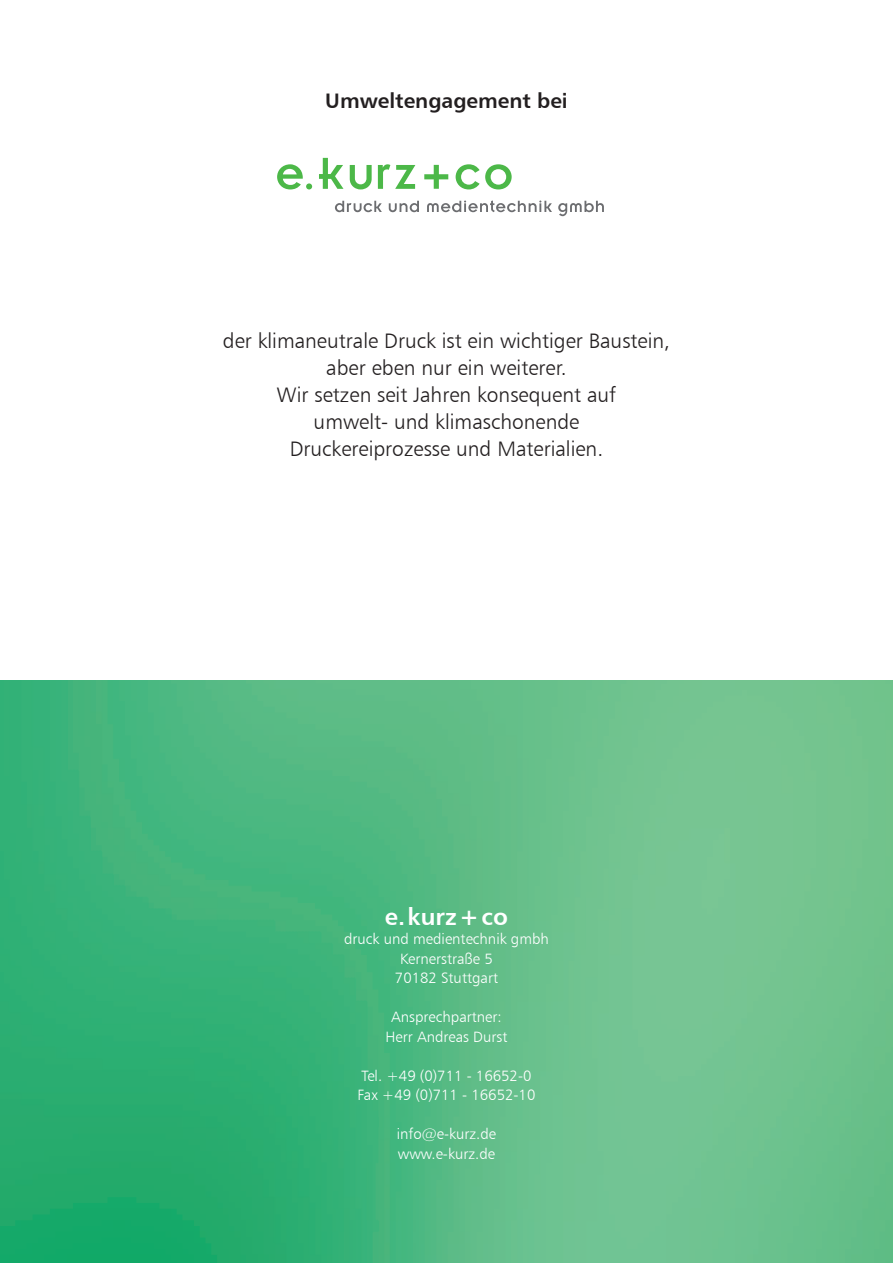
<style>
.page{position:relative;width:893px;height:1263px;background:#fff}
.page>*{position:absolute;margin:0;border:0;box-sizing:border-box;transform-origin:0 0}
.t1{font:24px "Humanist 777 BT Bold B";color:#fff}
.t2{font:21px/27px "Humanist 777 BT Light B";color:#231f20;text-align:center}
.t3{font:21px "Humanist 777 BT Bold B";color:#231f20}
.t4{font:15px/19.5px "Humanist 777 BT Light B";color:#fff;text-align:center}
</style>
<div class="page">
<img style="left:0;top:680px;width:893px;height:583px">
<svg style="left:319px;top:158px;width:24px;height:31px"></svg>
<svg style="left:350px;top:165px;width:22px;height:24px"></svg>
<svg style="left:378px;top:164px;width:37px;height:25px"></svg>
<svg style="left:424px;top:165px;width:24px;height:24px"></svg>
<svg style="left:456px;top:164px;width:56px;height:25px"></svg>
<svg style="left:277px;top:164px;width:35px;height:25px"></svg>
<svg style="left:389px;top:201px;width:30px;height:11px"></svg>
<svg style="left:427px;top:200px;width:125px;height:12px"></svg>
<svg style="left:335px;top:201px;width:47px;height:11px"></svg>
<svg style="left:558px;top:201px;width:46px;height:15px"></svg>
<p class="t3" style="left:325px;top:88px;width:244px">Umweltengagement bei</p>
<p class="t2" style="left:223px;top:327px;width:449px">der klimaneutrale Druck ist ein wichtiger Baustein, aber eben nur ein weiterer.<br>Wir setzen seit Jahren konsequent auf<br>umwelt- und klimaschonende<br>Druckereiprozesse und Materialien.</p>
<p class="t1" style="left:385px;top:901px;width:125px">e. kurz + co</p>
<p class="t4" style="left:344px;top:929px;width:206px">druck und medientechnik gmbh<br>Kernerstraße 5<br>70182 Stuttgart</p>
<p class="t4" style="left:386px;top:1007px;width:123px">Ansprechpartner:<br>Herr Andreas Durst</p>
<p class="t4" style="left:358px;top:1066px;width:179px;text-align:left">Tel. +49 (0)711 - 16652-0<br>Fax +49 (0)711 - 16652-10</p>
<p class="t4" style="left:397px;top:1124px;width:101px;text-align:left">info@e-kurz.de www.e-kurz.de</p>
</div>
